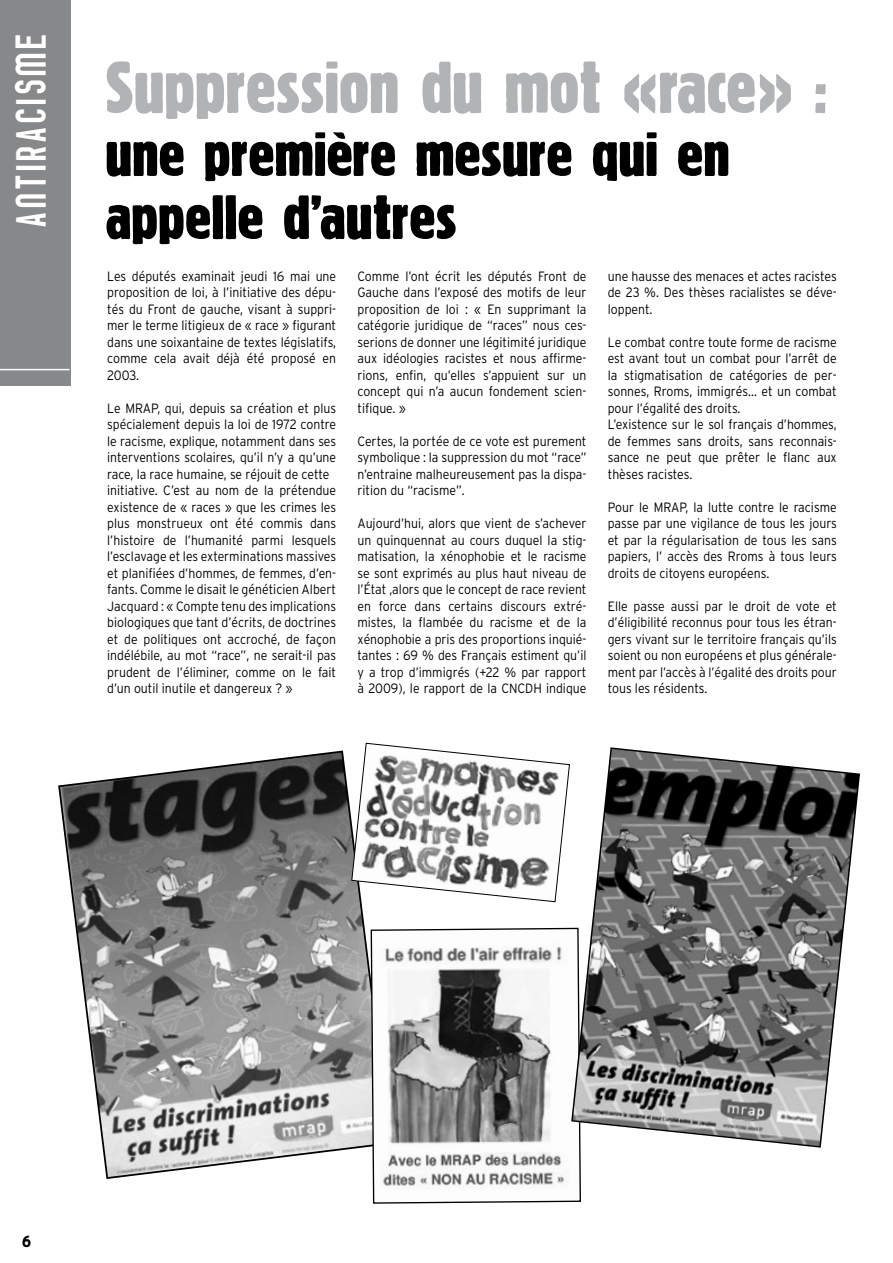
<style>
.page{position:relative;width:893px;height:1263px;background:#fff}
.page>*{position:absolute;margin:0;border:0;box-sizing:border-box;transform-origin:0 0}
.t1{font:70.8px "Block";letter-spacing:.01em;color:#b1b3b4;scale:1.09 1}
.t2{font:60px/63px "Block";letter-spacing:.01em;color:#000;scale:1.12 1}
.t3{font:700 42px "z Prozak";letter-spacing:.1em;color:#fff}
.t4{font:700 15px "TT Envy";color:#000}
.t5{font:300 13.5px/16.5px "Interstate";color:#000;text-align:justify;scale:.91 1}
</style>
<div class="page">
<div style="left:0;top:0;width:71px;height:385px;background:#87888a"></div>
<hr style="left:0;top:369px;width:69px;height:1px;background:#fff">
<svg style="left:58px;top:750px;width:312px;height:429px"></svg>
<svg style="left:370px;top:927px;width:211px;height:277px"></svg>
<svg style="left:570px;top:747px;width:290px;height:401px"></svg>
<svg style="left:351px;top:743px;width:219px;height:159px"></svg>
<h3 class="t3" style="left:7px;top:227px;width:194px;rotate:-90deg">ANTIRACISME</h3>
<h3 class="t3" style="left:8px;top:276px;width:224px;rotate:-90deg">GENS DU VOYAG</h3>
<h1 class="t1" style="left:107px;top:51px;width:661px">Suppression du mot «race» :</h1>
<h2 class="t2" style="left:107px;top:122px;width:558px">une première mesure qui en appelle d’autres</h2>
<p class="t5" style="left:107px;top:267px;width:253px">Les députés examinait jeudi 16 mai une proposition de loi, à l’initiative des dépu&shy;tés du Front de gauche, visant à suppri&shy;mer le terme litigieux de « race » figurant dans une soixantaine de textes législatifs, comme cela avait déjà été proposé en 2003.</p>
<p class="t5" style="left:107px;top:399px;width:253px;text-align:left">Le MRAP, qui, depuis sa création et plus spécialement depuis la loi de 1972 contre le racisme, explique, notamment dans ses interventions scolaires, qu’il n’y a qu’une race, la race humaine, se réjouit de cette initiative. C’est au nom de la prétendue existence de « races » que les crimes les plus monstrueux ont été commis dans l’histoire de l’humanité parmi lesquels l’esclavage et les exterminations massives et planifiées d’hommes, de femmes, d’en&shy;fants. Comme le disait le généticien Albert Jacquard : « Compte tenu des implications biologiques que tant d’écrits, de doctrines et de politiques ont accroché, de façon indélébile, au mot “race”, ne serait-il pas prudent de l’éliminer, comme on le fait d’un outil inutile et dangereux ? »</p>
<p class="t5" style="left:357px;top:267px;width:253px">Comme l’ont écrit les députés Front de Gauche dans l’exposé des motifs de leur proposition de loi : « En supprimant la catégorie juridique de “races” nous ces&shy;serions de donner une légitimité juridique aux idéologies racistes et nous affirme&shy;rions, enfin, qu’elles s’appuient sur un concept qui n’a aucun fondement scien&shy;tifique. »</p>
<p class="t5" style="left:357px;top:432px;width:253px">Certes, la portée de ce vote est purement symbolique : la suppression du mot “race” n’entraine malheureusement pas la dispa&shy;rition du “racisme”.</p>
<p class="t5" style="left:357px;top:515px;width:253px">Aujourd’hui, alors que vient de s’achever un quinquennat au cours duquel la stig&shy;matisation, la xénophobie et le racisme se sont exprimés au plus haut niveau de l’État ,alors que le concept de race revient en force dans certains discours extré&shy;mistes, la flambée du racisme et de la xénophobie a pris des proportions inquié&shy;tantes : 69 % des Français estiment qu’il y a trop d’immigrés (+22 % par rapport à 2009), le rapport de la CNCDH indique</p>
<p class="t5" style="left:608px;top:267px;width:253px">une hausse des menaces et actes racistes de 23 %. Des thèses racialistes se déve&shy;loppent.</p>
<p class="t5" style="left:608px;top:333px;width:253px;text-align:left">Le combat contre toute forme de racisme est avant tout un combat pour l’arrêt de la stigmatisation de catégories de per&shy;sonnes, Rroms, immigrés... et un combat pour l’égalité des droits.<br>L’existence sur le sol français d’hommes, de femmes sans droits, sans reconnais&shy;sance ne peut que prêter le flanc aux thèses racistes.</p>
<p class="t5" style="left:608px;top:498px;width:253px">Pour le MRAP, la lutte contre le racisme passe par une vigilance de tous les jours et par la régularisation de tous les sans papiers, l’ accès des Rroms à tous leurs droits de citoyens européens.</p>
<p class="t5" style="left:608px;top:597px;width:253px">Elle passe aussi par le droit de vote et d’éligibilité reconnus pour tous les étran&shy;gers vivant sur le territoire français qu’ils soient ou non européens et plus générale&shy;ment par l’accès à l’égalité des droits pour tous les résidents.</p>
<p class="t4" style="left:21px;top:1231px;width:12px">6</p>
</div>
